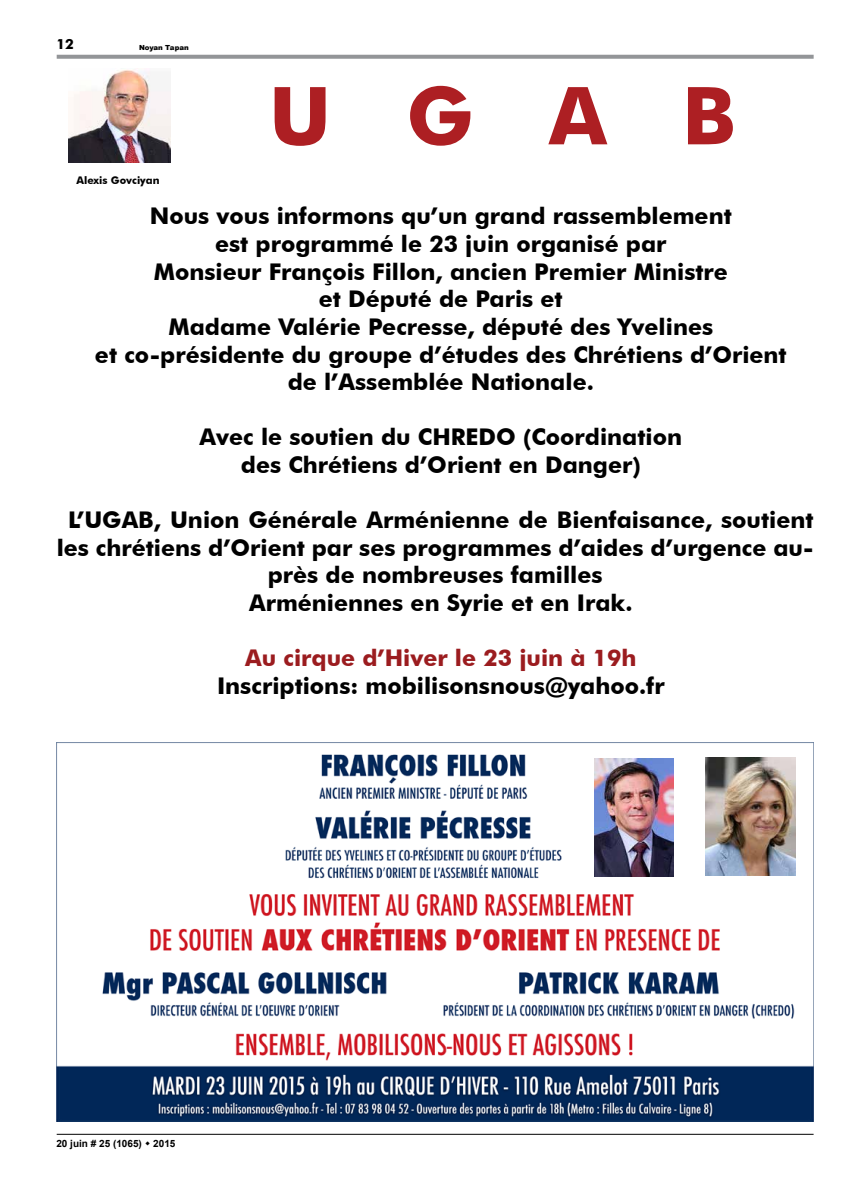
<style>
.page{position:relative;width:842px;height:1191px;background:#fff}
.page>*{position:absolute;margin:0;border:0;box-sizing:border-box;transform-origin:0 0}
.t1{font:700 80px "Futura BT";color:#ad1f23}
.t2{font:700 23px/27.6px "Futura BT";color:#000;text-align:center}
.t3{font:700 23px "Futura BT";color:#9b1c1f}
.t4{font:700 14px "Futura BT";color:#000}
.t5{font:700 10.5px "Futura BT";color:#000}
.t6{font:700 10px "Arial";color:#000}
.t7{font:900 7px "Arial";color:#000}
</style>
<div class="page">
<svg style="left:57px;top:55px;width:757px;height:4px;background:#999b9e"></svg>
<hr style="left:57px;top:1133px;width:756px;height:1px;background:#000">
<img style="left:56px;top:742px;width:757px;height:379px">
<img style="left:69px;top:70px;width:101px;height:93px">
<img style="left:594px;top:758px;width:79px;height:118px">
<img style="left:706px;top:757px;width:89px;height:118px">
<p class="t4" style="left:56px;top:36px;width:19px">12</p>
<p class="t7" style="left:139px;top:42px;width:51px">Noyan Tapan</p>
<p class="t5" style="left:77px;top:174px;width:85px">Alexis Govciyan</p>
<h1 class="t1" style="left:269px;top:67px;width:469px">U G A B</h1>
<p class="t2" style="left:95px;top:202px;width:693px">Nous vous informons qu’un grand rassemblement<br>est programmé le 23 juin organisé par<br>Monsieur François Fillon, ancien Premier Ministre<br>et Député de Paris et<br>Madame Valérie Pecresse, député des Yvelines<br>et co-présidente du groupe d’études des Chrétiens d’Orient de l’Assemblée Nationale.</p>
<p class="t2" style="left:200px;top:423px;width:484px">Avec le soutien du CHREDO (Coordination des Chrétiens d’Orient en Danger)</p>
<p class="t2" style="left:57px;top:506px;width:758px">L’UGAB, Union Générale Arménienne de Bienfaisance, soutient les chrétiens d’Orient par ses programmes d’aides d’urgence au&shy;près de nombreuses familles<br>Arméniennes en Syrie et en Irak.</p>
<p class="t3" style="left:245px;top:644px;width:393px">Au cirque d’Hiver le 23 juin à 19h</p>
<p class="t2" style="left:217px;top:671px;width:449px">Inscriptions: mobilisonsnous@yahoo.fr</p>
<p class="t6" style="left:56px;top:1136px;width:121px">20 juin # 25 (1065) 2015</p>
</div>
